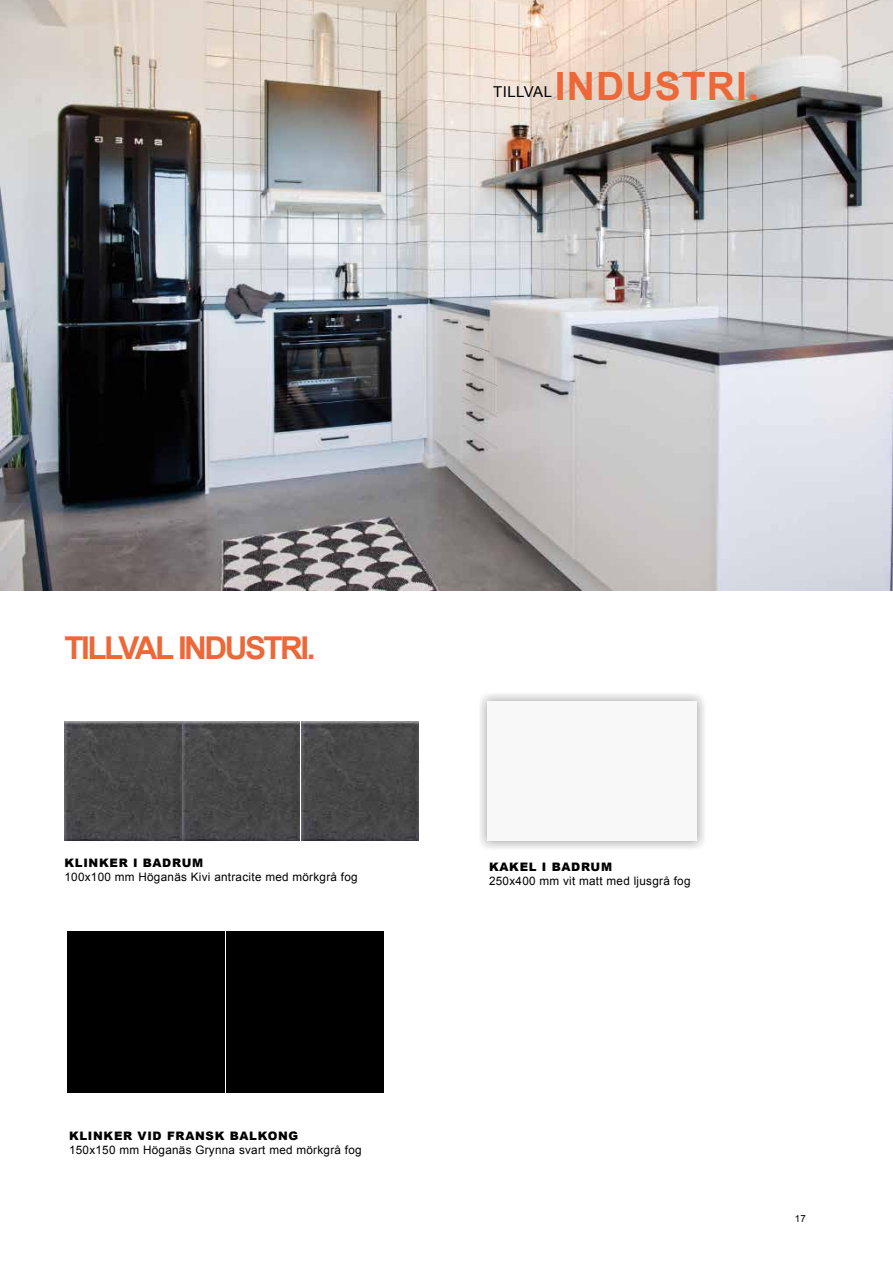
<style>
.page{position:relative;width:893px;height:1263px;background:#fff}
.page>*{position:absolute;margin:0;border:0;box-sizing:border-box;transform-origin:0 0}
.t1{font:700 39px "Arial";letter-spacing:.03em;color:#ec6839}
.t2{font:700 31.5px "Arial";letter-spacing:-.08em;color:#ec6839}
.t3{font:15px "Arial";letter-spacing:.03em;color:#000}
.t4{font:11.7px "Arial";letter-spacing:.025em;color:#000}
.t5{font:900 11.7px "Arial";letter-spacing:.06em;color:#000}
.t6{font:9.75px "Arial";color:#000}
</style>
<div class="page">
<hr style="left:0;top:104px;width:806px;height:1px;background:#000">
<img style="left:1px;top:0;width:892px;height:591px">
<div style="left:227px;top:931px;width:156px;height:161px;background:#000"></div>
<div style="left:68px;top:931px;width:156px;height:161px;background:#000"></div>
<img style="left:64px;top:721px;width:354px;height:120px">
<svg style="left:480px;top:694px;width:224px;height:154px"></svg>
<img style="left:488px;top:702px;width:209px;height:139px">
<h1 class="t1" style="left:555px;top:60px;width:206px">INDUSTRI.</h1>
<p class="t3" style="left:493px;top:82px;width:60px">TILLVAL</p>
<h2 class="t2" style="left:64px;top:627px;width:253px">TILLVAL INDUSTRI.</h2>
<p class="t5" style="left:64px;top:855px;width:140px">KLINKER I BADRUM</p>
<p class="t4" style="left:64px;top:870px;width:295px">100x100 mm Höganäs Kivi antracite med mörkgrå fog</p>
<p class="t5" style="left:69px;top:1128px;width:231px">KLINKER VID FRANSK BALKONG</p>
<p class="t4" style="left:69px;top:1143px;width:294px">150x150 mm Höganäs Grynna svart med mörkgrå fog</p>
<p class="t5" style="left:489px;top:858px;width:125px">KAKEL I BADRUM</p>
<p class="t4" style="left:489px;top:873px;width:203px">250x400 mm vit matt med ljusgrå fog</p>
<p class="t6" style="left:795px;top:1212px;width:13px">17</p>
</div>
